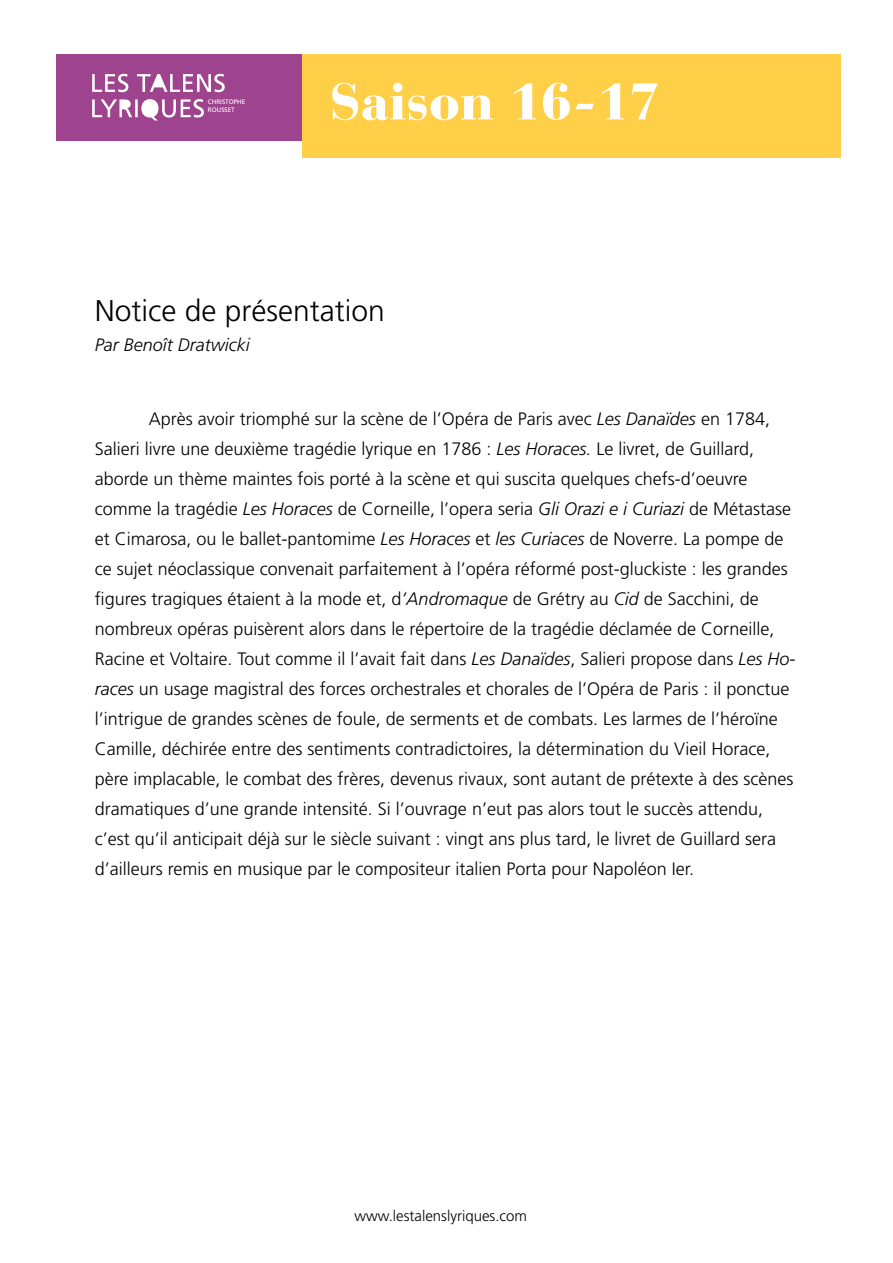
<style>
.page{position:relative;width:893px;height:1263px;background:#fff}
.page>*{position:absolute;margin:0;border:0;box-sizing:border-box;transform-origin:0 0}
.t1{font:900 51px "Bauer Bodoni";color:#fff}
.t2{font:300 30px "Frutiger";color:#000}
.t3{font:300 18px/30px "Frutiger";color:#000}
.t4{font:italic 300 18px "Frutiger";color:#000}
.t5{font:300 15px "Frutiger";color:#000}
.t6{font:6.45px/8.2px "Frutiger";letter-spacing:-.01em;color:#fff}
.s1{font-style:italic}
</style>
<div class="page">
<div style="left:56px;top:54px;width:268px;height:86px;background:#9e448e"></div>
<div style="left:302px;top:54px;width:539px;height:103px;background:#ffcf47"></div>
<svg style="left:92px;top:99px;width:112px;height:22px"></svg>
<svg style="left:92px;top:74px;width:133px;height:18px"></svg>
<p class="t6" style="left:208px;top:98px;width:39px">CHRISTOPHE<br>ROUSSET</p>
<h1 class="t1" style="left:330px;top:71px;width:332px">Saison 16-17</h1>
<h2 class="t2" style="left:95px;top:294px;width:292px">Notice de présentation</h2>
<p class="t4" style="left:95px;top:335px;width:156px">Par Benoît Dratwicki</p>
<p class="t3" style="left:95px;top:404px;width:702px;text-indent:54px">Après avoir triomphé sur la scène de l’Opéra de Paris avec <span class="s1">Les Danaïdes</span> en 1784, Salieri livre une deuxième tragédie lyrique en 1786 : <span class="s1">Les Horaces.</span> Le livret, de Guillard, aborde un thème maintes fois porté à la scène et qui suscita quelques chefs-d’oeuvre comme la tragédie <span class="s1">Les Horaces</span> de Corneille, l’opera seria <span class="s1">Gli Orazi e i Curiazi</span> de Métastase et Cimarosa, ou le ballet-pantomime <span class="s1">Les Horaces</span> et <span class="s1">les Curiaces</span> de Noverre. La pompe de ce sujet néoclassique convenait parfaitement à l’opéra réformé post-gluckiste : les grandes figures tragiques étaient à la mode et, d<span class="s1">’Andromaque</span> de Grétry au <span class="s1">Cid</span> de Sacchini, de nombreux opéras puisèrent alors dans le répertoire de la tragédie déclamée de Corneille, Racine et Voltaire. Tout comme il l’avait fait dans <span class="s1">Les Danaïdes</span>, Salieri propose dans <span class="s1">Les Ho&shy;races</span> un usage magistral des forces orchestrales et chorales de l’Opéra de Paris : il ponctue l’intrigue de grandes scènes de foule, de serments et de combats. Les larmes de l’héroïne Camille, déchirée entre des sentiments contradictoires, la détermination du Vieil Horace, père implacable, le combat des frères, devenus rivaux, sont autant de prétexte à des scènes dramatiques d’une grande intensité. Si l’ouvrage n’eut pas alors tout le succès attendu, c’est qu’il anticipait déjà sur le siècle suivant : vingt ans plus tard, le livret de Guillard sera d’ailleurs remis en musique par le compositeur italien Porta pour Napoléon Ier.</p>
<p class="t5" style="left:355px;top:1207px;width:174px">www.lestalenslyriques.com</p>
</div>
